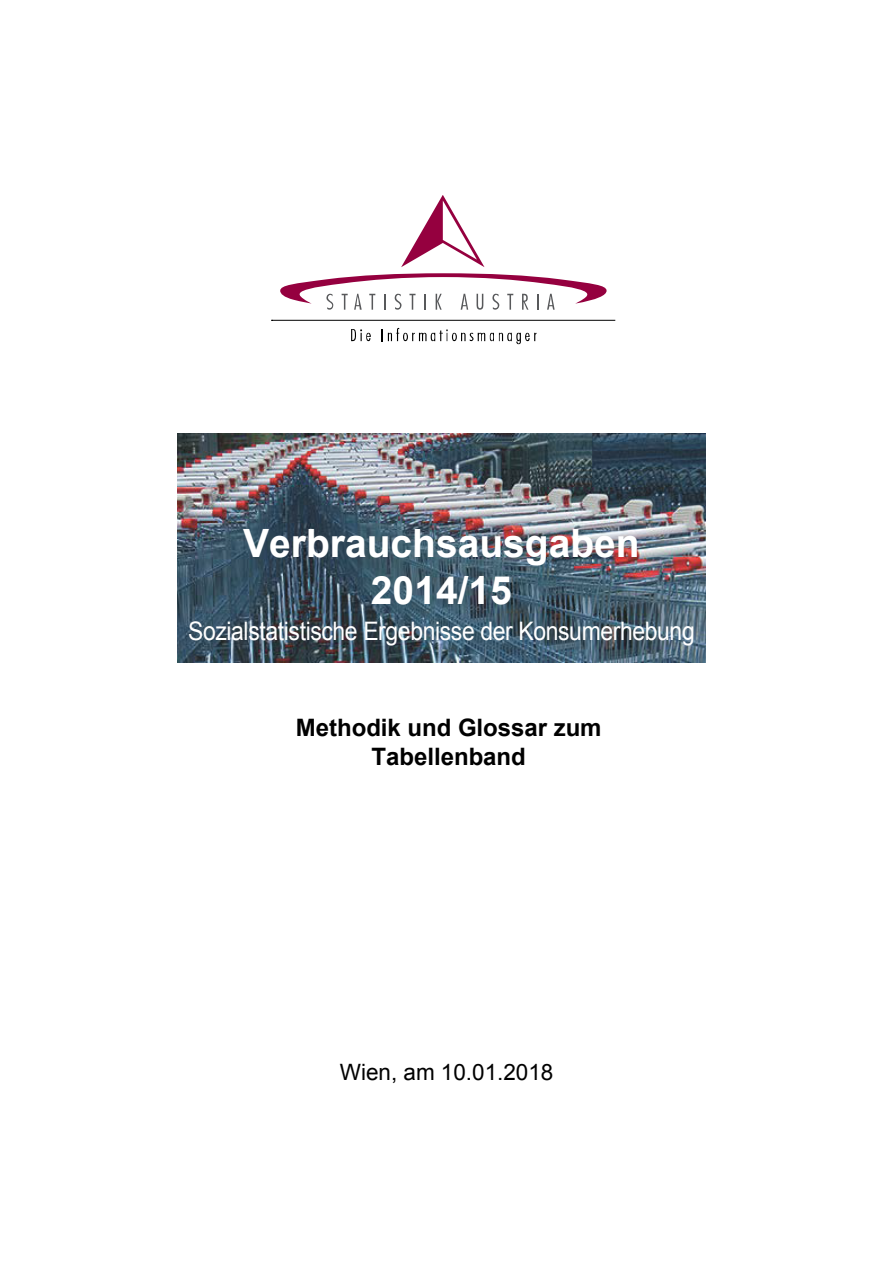
<style>
.page{position:relative;width:893px;height:1263px;background:#fff}
.page>*{position:absolute;margin:0;border:0;box-sizing:border-box;transform-origin:0 0}
.t1{font:700 39px/46.8px "Arial";color:#fff;text-align:center}
.t2{font:25.5px "Arial";letter-spacing:-.015em;color:#fff;scale:.9 1}
.t3{font:700 24px/28.8px "Arial";color:#000;text-align:center}
.t4{font:22.5px "Arial";color:#000}
.s1{font-style:inherit}
</style>
<div class="page">
<svg style="left:351px;top:329px;width:20px;height:12px"></svg>
<svg style="left:382px;top:328px;width:154px;height:16px"></svg>
<svg style="left:401px;top:195px;width:84px;height:72px"></svg>
<svg style="left:280px;top:273px;width:327px;height:37px"></svg>
<hr style="left:272px;top:320px;width:343px;height:1px;background:#000">
<img style="left:178px;top:433px;width:527px;height:230px">
<h1 class="t1" style="left:243px;top:521px;width:398px">Verbrauchsausgaben<br>2014/15</h1>
<p class="t2" style="left:188px;top:614px;width:564px">Sozialstatistische Ergebnisse der Konsumerhebung</p>
<p class="t3" style="left:296px;top:714px;width:307px"><span class="s1">Methodik</span> und <span class="s1">Glossar</span> zum<br>Tabellenband</p>
<p class="t4" style="left:340px;top:1058px;width:215px"><span class="s1">Wien, am</span> 10.01.2018</p>
</div>
